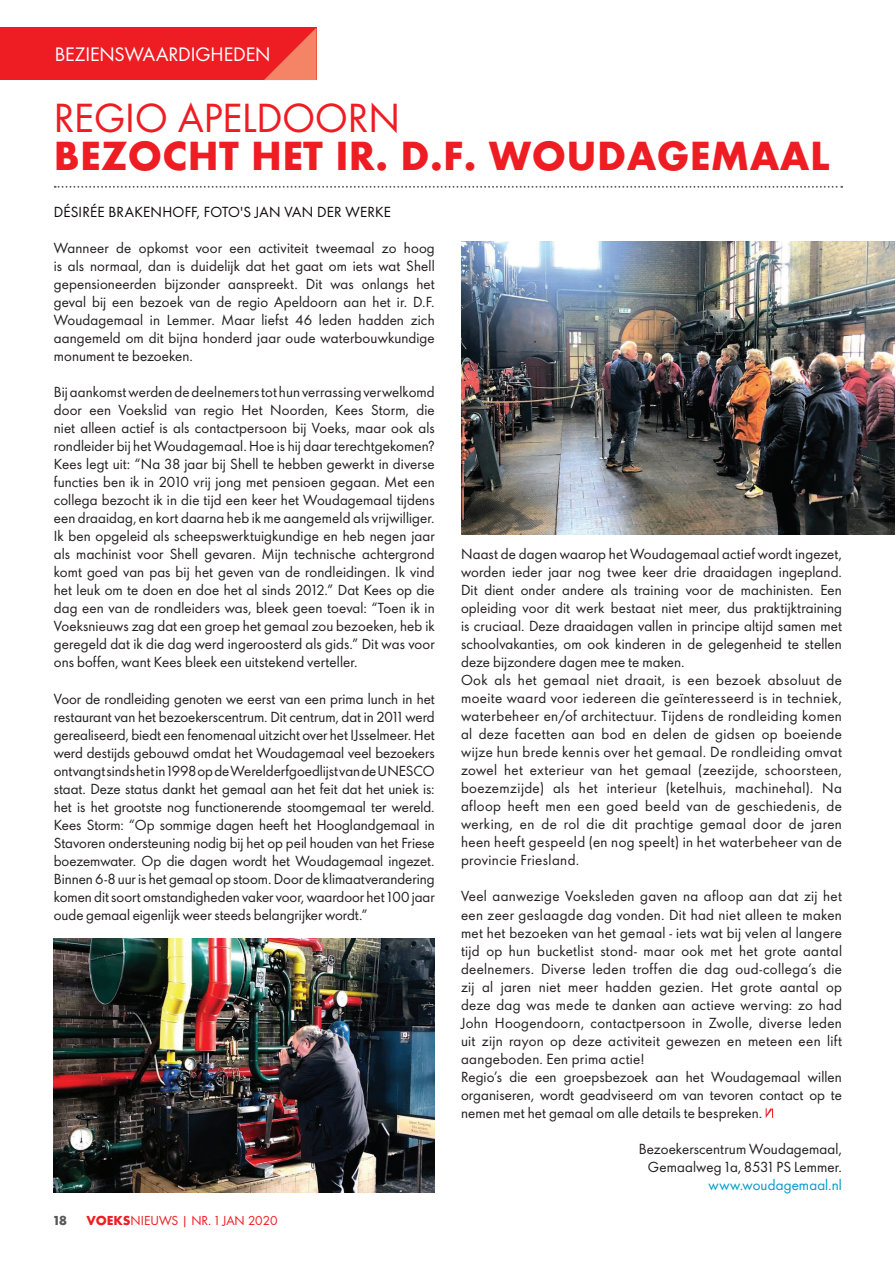
<style>
.page{position:relative;width:896px;height:1266px;background:#fff}
.page>*{position:absolute;margin:0;border:0;box-sizing:border-box;transform-origin:0 0}
.t1{font:700 37.5px "Shell";letter-spacing:.01em;color:#ee1d23}
.t2{font:37.5px "Shell";color:#ee1d23}
.t3{font:18px "Shell";letter-spacing:-.005em;color:#fff}
.t4{font:13.5px/18px "Shell";letter-spacing:.02em;color:#231f20;text-align:justify}
.t5{font:13.5px "Shell";letter-spacing:.02em;color:#110a0c}
.t6{font:13.5px "Shell";letter-spacing:.01em;color:#009bc8}
.t7{font:12px "Shell";color:#ee1d23}
.t8{font:700 12px "Shell";color:#57585a}
.s1{font-weight:700}
</style>
<div class="page">
<img style="left:461px;top:241px;width:433px;height:293px">
<svg style="left:765px;top:1108px;width:8px;height:9px"></svg>
<div style="left:0;top:27px;width:80px;height:53px;background:#ee1d23"></div>
<div style="left:55px;top:27px;width:261px;height:53px;background:#ee1d23"></div>
<svg style="left:264px;top:28px;width:52px;height:52px"></svg>
<svg style="left:55px;top:186px;width:787px;height:2px"></svg>
<img style="left:54px;top:938px;width:381px;height:254px">
<h2 class="t3" style="left:55px;top:40px;width:217px">BEZIENSWAARDIGHEDEN</h2>
<h1 class="t2" style="left:54px;top:89px;width:348px">REGIO APELDOORN</h1>
<h1 class="t1" style="left:54px;top:124px;width:777px">BEZOCHT HET IR. D.F. WOUDAGEMAAL</h1>
<p class="t5" style="left:54px;top:202px;width:339px">DÉSIRÉE BRAKENHOFF, FOTO'S JAN VAN DER WERKE</p>
<p class="t4" style="left:54px;top:238px;width:382px">Wanneer de opkomst voor een activiteit tweemaal zo hoog is als normaal, dan is duidelijk dat het gaat om iets wat Shell gepensioneerden bijzonder aanspreekt. Dit was onlangs het geval bij een bezoek van de regio Apeldoorn aan het ir. D.F.<br>Woudagemaal in Lemmer. Maar liefst 46 leden hadden zich aangemeld om dit bijna honderd jaar oude waterbouwkundige monument te bezoeken.</p>
<p class="t4" style="left:54px;top:382px;width:382px">Bij aankomst werden de deelnemers tot hun verrassing verwelkomd door een Voekslid van regio Het Noorden, Kees Storm, die niet alleen actief is als contactpersoon bij Voeks, maar ook als rondleider bij het Woudagemaal. Hoe is hij daar terechtgekomen?<br>Kees legt uit: “Na 38 jaar bij Shell te hebben gewerkt in diverse functies ben ik in 2010 vrij jong met pensioen gegaan. Met een collega bezocht ik in die tijd een keer het Woudagemaal tijdens een draaidag, en kort daarna heb ik me aangemeld als vrijwilliger.<br>Ik ben opgeleid als scheepswerktuigkundige en heb negen jaar als machinist voor Shell gevaren. Mijn technische achtergrond komt goed van pas bij het geven van de rondleidingen. Ik vind het leuk om te doen en doe het al sinds 2012.” Dat Kees op die dag een van de rondleiders was, bleek geen toeval: “Toen ik in Voeksnieuws zag dat een groep het gemaal zou bezoeken, heb ik geregeld dat ik die dag werd ingeroosterd als gids.” Dit was voor ons boffen, want Kees bleek een uitstekend verteller.</p>
<p class="t4" style="left:54px;top:688px;width:382px">Voor de rondleiding genoten we eerst van een prima lunch in het restaurant van het bezoekerscentrum. Dit centrum, dat in 2011 werd gerealiseerd, biedt een fenomenaal uitzicht over het IJsselmeer. Het werd destijds gebouwd omdat het Woudagemaal veel bezoekers ontvangt sinds het in 1998 op de Werelderfgoedlijst van de UNESCO staat. Deze status dankt het gemaal aan het feit dat het uniek is: het is het grootste nog functionerende stoomgemaal ter wereld.<br>Kees Storm: “Op sommige dagen heeft het Hooglandgemaal in Stavoren ondersteuning nodig bij het op peil houden van het Friese boezemwater. Op die dagen wordt het Woudagemaal ingezet.<br>Binnen 6-8 uur is het gemaal op stoom. Door de klimaatverandering komen dit soort omstandigheden vaker voor, waardoor het 100 jaar oude gemaal eigenlijk weer steeds belangrijker wordt.”</p>
<p class="t8" style="left:54px;top:1210px;width:15px">18</p>
<p class="t7" style="left:87px;top:1211px;width:192px"><span class="s1">VOEKS</span>NIEUWS | NR. 1 JAN 2020</p>
<p class="t4" style="left:461px;top:544px;width:382px;text-align:left">Naast de dagen waarop het Woudagemaal actief wordt ingezet, worden ieder jaar nog twee keer drie draaidagen ingepland.<br>Dit dient onder andere als training voor de machinisten. Een opleiding voor dit werk bestaat niet meer, dus praktijktraining is cruciaal. Deze draaidagen vallen in principe altijd samen met schoolvakanties, om ook kinderen in de gelegenheid te stellen deze bijzondere dagen mee te maken.<br>Ook als het gemaal niet draait, is een bezoek absoluut de moeite waard voor iedereen die geïnteresseerd is in techniek, waterbeheer en/of architectuur. Tijdens de rondleiding komen al deze facetten aan bod en delen de gidsen op boeiende wijze hun brede kennis over het gemaal. De rondleiding omvat zowel het exterieur van het gemaal (zeezijde, schoorsteen, boezemzijde) als het interieur (ketelhuis, machinehal). Na afloop heeft men een goed beeld van de geschiedenis, de werking, en de rol die dit prachtige gemaal door de jaren heen heeft gespeeld (en nog speelt) in het waterbeheer van de provincie Friesland.</p>
<p class="t4" style="left:461px;top:886px;width:382px;text-align:left">Veel aanwezige Voeksleden gaven na afloop aan dat zij het een zeer geslaagde dag vonden. Dit had niet alleen te maken met het bezoeken van het gemaal - iets wat bij velen al langere tijd op hun bucketlist stond- maar ook met het grote aantal deelnemers. Diverse leden troffen die dag oud-collega’s die zij al jaren niet meer hadden gezien. Het grote aantal op deze dag was mede te danken aan actieve werving: zo had John Hoogendoorn, contactpersoon in Zwolle, diverse leden uit zijn rayon op deze activiteit gewezen en meteen een lift aangeboden. Een prima actie!<br>Regio’s die een groepsbezoek aan het Woudagemaal willen organiseren, wordt geadviseerd om van tevoren contact op te nemen met het gemaal om alle details te bespreken.</p>
<p class="t4" style="left:638px;top:1138px;width:205px;text-align:right">Bezoekerscentrum Woudagemaal,<br>Gemaalweg 1a, 8531 PS Lemmer.</p>
<p class="t6" style="left:708px;top:1174px;width:135px">www.woudagemaal.nl</p>
</div>
